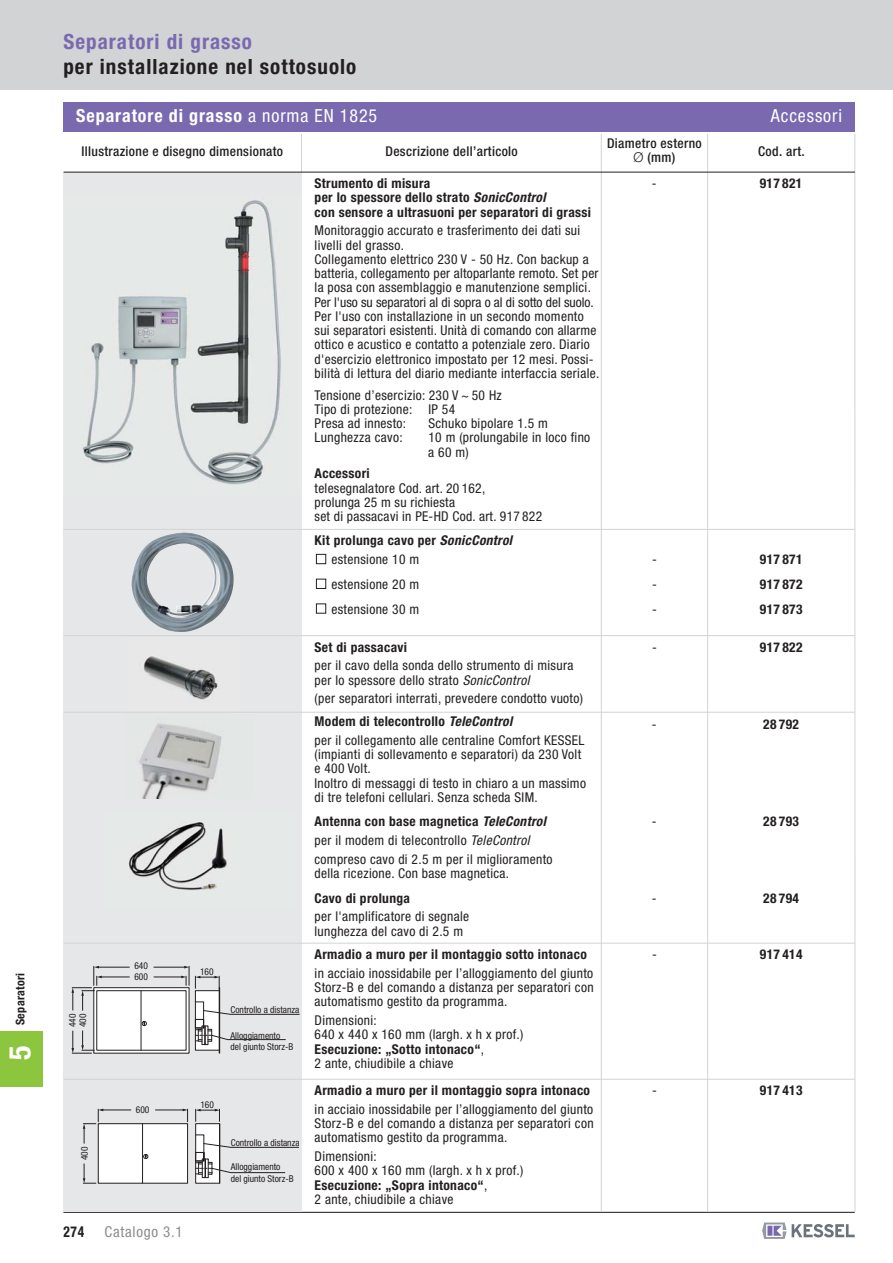
<style>
.page{position:relative;width:893px;height:1263px;background:#fff}
.page>*{position:absolute;margin:0;border:0;box-sizing:border-box;transform-origin:0 0}
.t1{font:700 condensed 30px "Helvetica Neue LT Std";color:#fff}
.t2{font:700 condensed 21px "Helvetica Neue LT Std";letter-spacing:.05em;color:#231f20}
.t3{font:700 condensed 21px "Helvetica Neue LT Std";letter-spacing:.05em;color:#7a69af}
.t4{font:700 condensed 18px "Helvetica Neue LT Std";letter-spacing:.05em;color:#fff}
.t5{font:condensed 18px "Helvetica Neue LT Std";letter-spacing:.05em;color:#fff}
.t6{font:condensed 15px "Helvetica Neue LT Std";letter-spacing:.05em;color:#8a8c8e}
.t7{font:700 condensed 15px "Helvetica Neue LT Std";color:#231f20;scale:.9 1}
.t8{font:condensed 13.5px/14.2px "Helvetica Neue LT Std";letter-spacing:.025em;color:#231f20}
.t9{font:700 condensed 13.5px/14.2px "Helvetica Neue LT Std";letter-spacing:.025em;color:#231f20}
.t10{font:500 condensed 13.5px/14.2px "Helvetica Neue LT Std";letter-spacing:.025em;color:#231f20;text-align:center}
.t11{font:700 condensed 12px "Helvetica Neue LT Std";letter-spacing:.025em;color:#231f20}
.t12{font:condensed 9.45px/11.4px "Helvetica Neue LT Std";color:#231f20}
.s1{font-weight:400}
.s2{font-weight:300;font-stretch:normal}
.s3{font-style:italic}
.s4{font-weight:700}
</style>
<div class="page">
<div style="left:64px;top:529px;width:238px;height:107px;background:#e6e7e8"></div>
<img style="left:131px;top:532px;width:103px;height:100px">
<svg style="left:316px;top:554px;width:10px;height:60px"></svg>
<div style="left:63px;top:902px;width:239px;height:41px;background:#e6e7e8"></div>
<div style="left:63px;top:712px;width:239px;height:99px;background:#e6e7e8"></div>
<img style="left:139px;top:723px;width:83px;height:76px">
<div style="left:63px;top:810px;width:239px;height:99px;background:#e6e7e8"></div>
<img style="left:129px;top:821px;width:98px;height:70px">
<div style="left:64px;top:636px;width:238px;height:76px;background:#e6e7e8"></div>
<img style="left:143px;top:656px;width:75px;height:44px">
<div style="left:64px;top:172px;width:238px;height:357px;background:#e6e7e8"></div>
<img style="left:82px;top:200px;width:199px;height:285px">
<div style="left:0;top:0;width:892px;height:89px;background:#d1d3d4"></div>
<hr style="left:63px;top:1212px;width:791px;height:1px;background:#231f20">
<svg style="left:762px;top:1223px;width:92px;height:16px"></svg>
<div style="left:63px;top:102px;width:791px;height:30px;background:#7a69af"></div>
<div style="left:0;top:1031px;width:42px;height:55px;background:#8cc63f"></div>
<hr style="left:601px;top:134px;width:1px;height:1078px;background:#d1d3d4">
<hr style="left:854px;top:134px;width:1px;height:1078px;background:#d1d3d4">
<hr style="left:707px;top:134px;width:1px;height:1078px;background:#d1d3d4">
<hr style="left:301px;top:134px;width:1px;height:38px;background:#d1d3d4">
<hr style="left:64px;top:172px;width:790px;height:1px;background:#231f20">
<hr style="left:64px;top:529px;width:790px;height:1px;background:#d1d3d4">
<hr style="left:64px;top:712px;width:790px;height:1px;background:#d1d3d4">
<div style="left:64px;top:943px;width:238px;height:136px;background:#e6e7e8"></div>
<div style="left:94px;top:988px;width:95px;height:65px;background:#fff"></div>
<svg style="left:142px;top:1021px;width:5px;height:5px"></svg>
<hr style="left:141px;top:991px;width:1px;height:59px;background:#231f20">
<hr style="left:153px;top:967px;width:31px;height:1px;background:#231f20">
<svg style="left:154px;top:966px;width:145px;height:87px"></svg>
<svg style="left:71px;top:966px;width:59px;height:45px"></svg>
<svg style="left:71px;top:1031px;width:23px;height:23px"></svg>
<div style="left:64px;top:1079px;width:238px;height:133px;background:#e6e7e8"></div>
<div style="left:98px;top:1124px;width:90px;height:59px;background:#fff"></div>
<svg style="left:143px;top:1154px;width:5px;height:5px"></svg>
<hr style="left:142px;top:1124px;width:1px;height:59px;background:#231f20">
<div style="left:98px;top:1124px;width:90px;height:59px;border:1px solid #231f20"></div>
<svg style="left:155px;top:1109px;width:33px;height:13px"></svg>
<svg style="left:83px;top:1109px;width:48px;height:35px"></svg>
<svg style="left:83px;top:1164px;width:13px;height:20px"></svg>
<svg style="left:195px;top:1109px;width:104px;height:74px"></svg>
<hr style="left:64px;top:1079px;width:790px;height:1px;background:#d1d3d4">
<hr style="left:64px;top:635px;width:790px;height:1px;background:#d1d3d4">
<hr style="left:64px;top:943px;width:790px;height:1px;background:#d1d3d4">
<p class="t11" style="left:16px;top:1025px;width:54px;rotate:-90deg">Separatori</p>
<h1 class="t1" style="left:9px;top:1060px;width:16px;rotate:-90deg">5</h1>
<h2 class="t3" style="left:63px;top:34px;width:190px">Separatori di grasso</h2>
<h2 class="t2" style="left:63px;top:59px;width:294px">per installazione nel sottosuolo</h2>
<h3 class="t4" style="left:76px;top:109px;width:302px">Separatore di grasso <span class="s1">a norma EN 1825</span></h3>
<h3 class="t5" style="left:770px;top:109px;width:73px">Accessori</h3>
<p class="t10" style="left:385px;top:146px;width:134px">Descrizione dell’articolo</p>
<p class="t10" style="left:607px;top:137px;width:96px">Diametro esterno<br><span class="s2">Ø</span> (mm)</p>
<p class="t10" style="left:82px;top:146px;width:203px">Illustrazione e disegno dimensionato</p>
<p class="t10" style="left:758px;top:146px;width:48px">Cod. art.</p>
<p class="t9" style="left:314px;top:177px;width:278px">Strumento di misura<br>per lo spessore dello strato <span class="s3">SonicControl<br></span>con sensore a ultrasuoni per separatori di grassi</p>
<p class="t8" style="left:314px;top:225px;width:286px">Monitoraggio accurato e trasferimento dei dati sui livelli del grasso.<br>Collegamento elettrico 230 V - 50 Hz. Con backup a batteria, collegamento per altoparlante remoto. Set per la posa con assemblaggio e manutenzione semplici.<br>Per l'uso su separatori al di sopra o al di sotto del suolo.<br>Per l'uso con installazione in un secondo momento sui separatori esistenti. Unità di comando con allarme ottico e acustico e contatto a potenziale zero. Diario d'esercizio elettronico impostato per 12 mesi. Possi&shy;bilità di lettura del diario mediante interfaccia seriale.</p>
<p class="t8" style="left:314px;top:389px;width:189px">Tensione d’esercizio: 230 V ~ 50 Hz<br>Tipo di protezione: IP 54<br>Presa ad innesto:</p>
<p class="t8" style="left:428px;top:417px;width:121px">Schuko bipolare 1.5 m</p>
<p class="t8" style="left:314px;top:432px;width:90px">Lunghezza cavo:</p>
<p class="t8" style="left:428px;top:432px;width:163px">10 m (prolungabile in loco fino a 60 m)</p>
<p class="t9" style="left:314px;top:468px;width:57px">Accessori</p>
<p class="t8" style="left:314px;top:482px;width:229px">telesegnalatore Cod. art. 20 162,<br>prolunga 25 m su richiesta<br>set di passacavi in PE-HD Cod. art. 917 822</p>
<p class="t9" style="left:331px;top:532px;width:182px;line-height:18.8px;text-indent:-17px">Kit prolunga cavo per <span class="s3">SonicControl </span><span class="s1">estensione 10 m</span></p>
<p class="t8" style="left:331px;top:573px;width:89px;line-height:24.8px">estensione 20 m estensione 30 m</p>
<p class="t8" style="left:652px;top:177px;width:6px">-</p>
<p class="t9" style="left:759px;top:177px;width:44px">917 821</p>
<p class="t8" style="left:652px;top:553px;width:6px">-</p>
<p class="t9" style="left:760px;top:553px;width:44px">917 871</p>
<p class="t8" style="left:652px;top:578px;width:6px">-</p>
<p class="t9" style="left:760px;top:578px;width:44px">917 872</p>
<p class="t8" style="left:652px;top:603px;width:6px">-</p>
<p class="t9" style="left:760px;top:603px;width:44px">917 873</p>
<p class="t9" style="left:314px;top:641px;width:94px">Set di passacavi</p>
<p class="t8" style="left:652px;top:641px;width:6px">-</p>
<p class="t9" style="left:760px;top:641px;width:44px">917 822</p>
<p class="t8" style="left:314px;top:660px;width:260px">per il cavo della sonda dello strumento di misura per lo spessore dello strato <span class="s3">SonicControl</span></p>
<p class="t8" style="left:314px;top:693px;width:270px">(per separatori interrati, prevedere condotto vuoto)</p>
<p class="t9" style="left:314px;top:715px;width:199px">Modem di telecontrollo <span class="s3">TeleControl</span></p>
<p class="t9" style="left:763px;top:718px;width:37px">28 792</p>
<p class="t8" style="left:314px;top:734px;width:273px">per il collegamento alle centraline Comfort KESSEL (impianti di sollevamento e separatori) da 230 Volt e 400 Volt.<br>Inoltro di messaggi di testo in chiaro a un massimo di tre telefoni cellulari. Senza scheda SIM.</p>
<p class="t9" style="left:763px;top:815px;width:37px">28 793</p>
<p class="t8" style="left:652px;top:718px;width:6px">-</p>
<p class="t9" style="left:314px;top:815px;width:233px">Antenna con base magnetica <span class="s3">TeleControl</span></p>
<p class="t8" style="left:652px;top:815px;width:6px">-</p>
<p class="t8" style="left:314px;top:832px;width:239px;line-height:18.8px">per il modem di telecontrollo <span class="s3">TeleControl </span>compreso cavo di 2.5 m per il miglioramento</p>
<p class="t8" style="left:314px;top:867px;width:196px">della ricezione. Con base magnetica.</p>
<p class="t12" style="left:67px;top:1027px;width:15px;line-height:10.5px;rotate:-90deg">440<br>400</p>
<p class="t12" style="left:79px;top:1160px;width:15px;rotate:-90deg">400</p>
<p class="t12" style="left:134px;top:961px;width:15px;line-height:10.5px">640<br>600</p>
<p class="t12" style="left:136px;top:1104px;width:15px">600</p>
<p class="t7" style="left:63px;top:1227px;width:25px">274</p>
<p class="t6" style="left:104px;top:1227px;width:80px">Catalogo 3.1</p>
<p class="t12" style="left:200px;top:966px;width:15px">160</p>
<p class="t12" style="left:200px;top:1099px;width:15px">160</p>
<p class="t12" style="left:230px;top:1004px;width:70px">Controllo a distanza</p>
<p class="t12" style="left:230px;top:1030px;width:64px">Alloggiamento<br>del giunto Storz-B</p>
<p class="t12" style="left:231px;top:1137px;width:70px">Controllo a distanza</p>
<p class="t12" style="left:231px;top:1161px;width:64px">Alloggiamento<br>del giunto Storz-B</p>
<p class="t9" style="left:314px;top:892px;width:97px">Cavo di prolunga</p>
<p class="t9" style="left:763px;top:892px;width:37px">28 794</p>
<p class="t8" style="left:314px;top:911px;width:156px">per l'amplificatore di segnale lunghezza del cavo di 2.5 m</p>
<p class="t8" style="left:652px;top:892px;width:6px">-</p>
<p class="t9" style="left:314px;top:948px;width:274px">Armadio a muro per il montaggio sotto intonaco</p>
<p class="t8" style="left:652px;top:948px;width:6px">-</p>
<p class="t9" style="left:760px;top:948px;width:44px">917 414</p>
<p class="t8" style="left:314px;top:967px;width:280px;text-align:justify">in acciaio inossidabile per l’alloggiamento del giunto Storz-B e del comando a distanza per separatori con automatismo gestito da programma.</p>
<p class="t8" style="left:314px;top:1014px;width:210px">Dimensioni:<br>640 x 440 x 160 mm (largh. x h x prof.)<br><span class="s4">Esecuzione: „Sotto intonaco“</span>,<br>2 ante, chiudibile a chiave</p>
<p class="t9" style="left:314px;top:1084px;width:277px">Armadio a muro per il montaggio sopra intonaco</p>
<p class="t8" style="left:652px;top:1084px;width:6px">-</p>
<p class="t9" style="left:760px;top:1084px;width:44px">917 413</p>
<p class="t8" style="left:314px;top:1103px;width:280px;text-align:justify">in acciaio inossidabile per l’alloggiamento del giunto Storz-B e del comando a distanza per separatori con automatismo gestito da programma.</p>
<p class="t8" style="left:314px;top:1150px;width:210px">Dimensioni:<br>600 x 400 x 160 mm (largh. x h x prof.)<br><span class="s4">Esecuzione: „Sopra intonaco“</span>,<br>2 ante, chiudibile a chiave</p>
</div>
